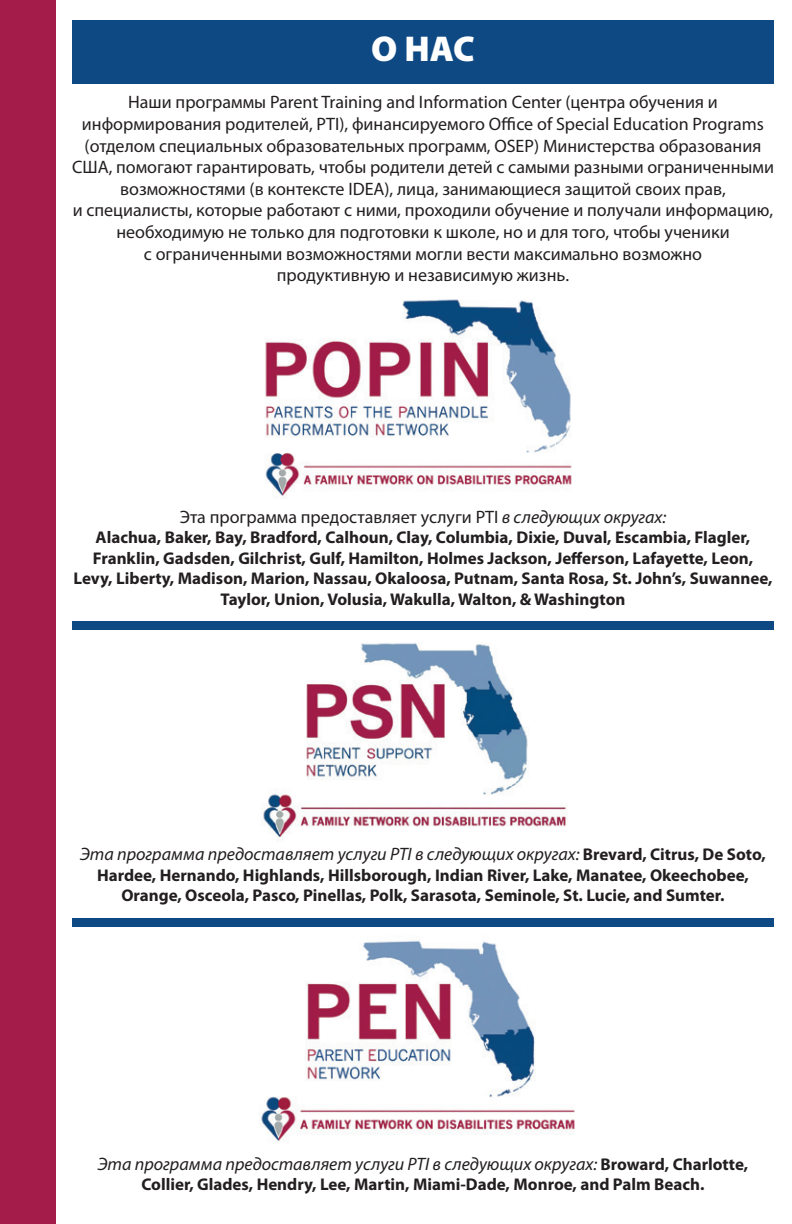
<style>
.page{position:relative;width:792px;height:1224px;background:#fff}
.page>*{position:absolute;margin:0;border:0;box-sizing:border-box;transform-origin:0 0}
.t1{font:900 36px "Myriad Pro";color:#fff}
.t2{font:18px/21.6px "Myriad Pro";color:#231f20;text-align:center}
.t3{font:italic 18px "Myriad Pro";color:#231f20}
.t4{font:700 17px/20.4px "Myriad Pro";color:#231f20;text-align:center}
.s1{font-style:italic}
.s2{font-weight:700;font-style:normal;font-size:17px}
</style>
<div class="page">
<div style="left:72px;top:20px;width:702px;height:63px;background:#0f4984"></div>
<div style="left:0;top:0;width:56px;height:1224px;background:#a31c4a"></div>
<img style="left:261px;top:643px;width:305px;height:199px">
<img style="left:259px;top:940px;width:316px;height:202px">
<div style="left:72px;top:622px;width:702px;height:8px;background:#0f4984"></div>
<div style="left:72px;top:918px;width:702px;height:8px;background:#0f4984"></div>
<img style="left:265px;top:299px;width:307px;height:197px">
<h1 class="t1" style="left:371px;top:25px;width:105px">О НАС</h1>
<p class="t2" style="left:72px;top:91px;width:703px">Наши программы Parent Training and Information Center (центра обучения и информирования родителей, PTI), финансируемого Office of Special Education Programs (отделом специальных образовательных программ, OSEP) Министерства образования США, помогают гарантировать, чтобы родители детей с самыми разными ограниченными возможностями (в контексте IDEA), лица, занимающиеся защитой своих прав,<br>и специалисты, которые работают с ними, проходили обучение и получали информацию, необходимую не только для подготовки к школе, но и для того, чтобы ученики<br>с ограниченными возможностями могли вести максимально возможно<br>продуктивную и независимую жизнь.</p>
<p class="t2" style="left:180px;top:506px;width:488px">Эта программа предоставляет услуги PTI <span class="s1">в следующих округах:</span></p>
<p class="t4" style="left:73px;top:527px;width:701px">Alachua, Baker, Bay, Bradford, Calhoun, Clay, Columbia, Dixie, Duval, Escambia, Flagler, Franklin, Gadsden, Gilchrist, Gulf, Hamilton, Holmes Jackson, Jefferson, Lafayette, Leon, Levy, Liberty, Madison, Marion, Nassau, Okaloosa, Putnam, Santa Rosa, St. John’s, Suwannee, Taylor, Union, Volusia, Wakulla, Walton, &amp; Washington</p>
<p class="t3" style="left:80px;top:843px;width:687px">Эта программа предоставляет услуги PTI в следующих округах: <span class="s2">Brevard, Citrus, De Soto,</span></p>
<p class="t4" style="left:97px;top:864px;width:653px">Hardee, Hernando, Highlands, Hillsborough, Indian River, Lake, Manatee, Okeechobee,<br>Orange, Osceola, Pasco, Pinellas, Polk, Sarasota, Seminole, St. Lucie, and Sumter.</p>
<p class="t3" style="left:98px;top:1153px;width:652px">Эта программа предоставляет услуги PTI в следующих округах: <span class="s2">Broward, Charlotte,</span></p>
<p class="t4" style="left:141px;top:1174px;width:565px">Collier, Glades, Hendry, Lee, Martin, Miami-Dade, Monroe, and Palm Beach.</p>
</div>
